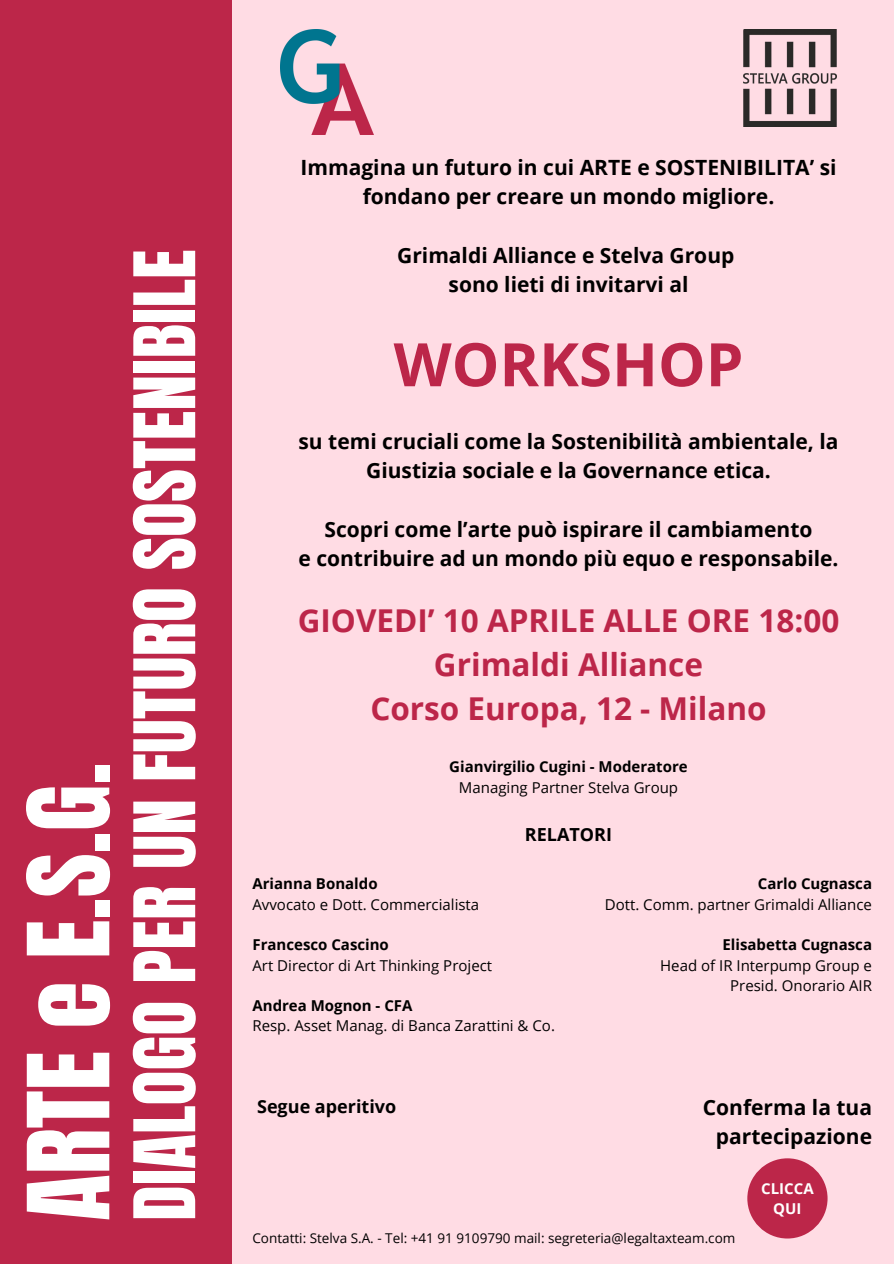
<style>
.page{position:relative;width:894px;height:1264px;background:#fff}
.page>*{position:absolute;margin:0;border:0;box-sizing:border-box;transform-origin:0 0}
.t1{font:96px "Anton";color:#fff}
.t2{font:72px "Anton";color:#fff}
.t3{font:700 60px "Open Sans";color:#bc2649}
.t4{font:700 31.5px/43.8px "Open Sans";color:#bc2649;text-align:center}
.t5{font:700 21px/29.2px "Open Sans";color:#000;text-align:center}
.t6{font:700 18px "Open Sans";color:#000}
.t7{font:15px "Open Sans";color:#000}
.t8{font:700 15px "Open Sans";color:#000}
.t9{font:700 15px "Open Sans";color:#fff}
.t10{font:13.5px "Open Sans";color:#000}
</style>
<div class="page">
<div style="left:0;top:0;width:893px;height:1263px;background:#ffdce4"></div>
<div style="left:0;top:0;width:231px;height:1263px;background:#bc2649"></div>
<img style="left:281px;top:30px;width:92px;height:104px">
<img style="left:743px;top:30px;width:93px;height:96px">
<div style="left:747px;top:1158px;width:80px;height:80px;background:#bc2649;border-radius:50%"></div>
<h1 class="t1" style="left:0;top:1220px;width:459px;rotate:-90deg">ARTE e E.S.G.</h1>
<h2 class="t2" style="left:113px;top:1220px;width:973px;rotate:-90deg">DIALOGO PER UN FUTURO SOSTENIBILE</h2>
<h5 class="t5" style="left:300px;top:152px;width:537px">Immagina un futuro in cui ARTE e SOSTENIBILITA’ si fondano per creare un mondo migliore.</h5>
<h5 class="t5" style="left:397px;top:240px;width:338px">Grimaldi Alliance e Stelva Group sono lieti di invitarvi al</h5>
<h3 class="t3" style="left:393px;top:322px;width:351px">WORKSHOP</h3>
<h5 class="t5" style="left:298px;top:426px;width:541px">su temi cruciali come la Sostenibilità ambientale, la<br>Giustizia sociale e la Governance etica.</h5>
<h5 class="t5" style="left:298px;top:514px;width:541px">Scopri come l’arte può ispirare il cambiamento<br>e contribuire ad un mondo più equo e responsabile.</h5>
<h4 class="t4" style="left:297px;top:597px;width:543px">GIOVEDI’ 10 APRILE ALLE ORE 18:00<br>Grimaldi Alliance<br>Corso Europa, 12 - Milano</h4>
<p class="t8" style="left:449px;top:756px;width:240px">Gianvirgilio Cugini - Moderatore</p>
<p class="t7" style="left:459px;top:776px;width:221px">Managing Partner Stelva Group</p>
<h6 class="t6" style="left:524px;top:821px;width:89px">RELATORI</h6>
<p class="t8" style="left:252px;top:873px;width:127px">Arianna Bonaldo</p>
<p class="t7" style="left:252px;top:893px;width:228px">Avvocato e Dott. Commercialista</p>
<p class="t8" style="left:252px;top:934px;width:138px">Francesco Cascino</p>
<p class="t7" style="left:252px;top:954px;width:241px">Art Director di Art Thinking Project</p>
<p class="t8" style="left:252px;top:994px;width:161px">Andrea Mognon - CFA</p>
<p class="t7" style="left:252px;top:1015px;width:304px">Resp. Asset Manag. di Banca Zarattini &amp; Co.</p>
<p class="t8" style="left:757px;top:873px;width:116px">Carlo Cugnasca</p>
<p class="t7" style="left:604px;top:893px;width:269px">Dott. Comm. partner Grimaldi Alliance</p>
<p class="t8" style="left:722px;top:934px;width:151px">Elisabetta Cugnasca</p>
<p class="t7" style="left:660px;top:954px;width:213px">Head of IR Interpump Group e</p>
<p class="t7" style="left:730px;top:974px;width:143px">Presid. Onorario AIR</p>
<p class="t6" style="left:257px;top:1093px;width:141px">Segue aperitivo</p>
<h5 class="t5" style="left:702px;top:1091px;width:171px;text-align:right">Conferma la tua partecipazione</h5>
<p class="t10" style="left:252px;top:1228px;width:484px">Contatti: Stelva S.A. - Tel: +41 91 9109790 mail: segreteria@legaltaxteam.com</p>
<p class="t9" style="left:761px;top:1177px;width:54px">CLICCA</p>
<p class="t9" style="left:773px;top:1198px;width:30px">QUI</p>
</div>
